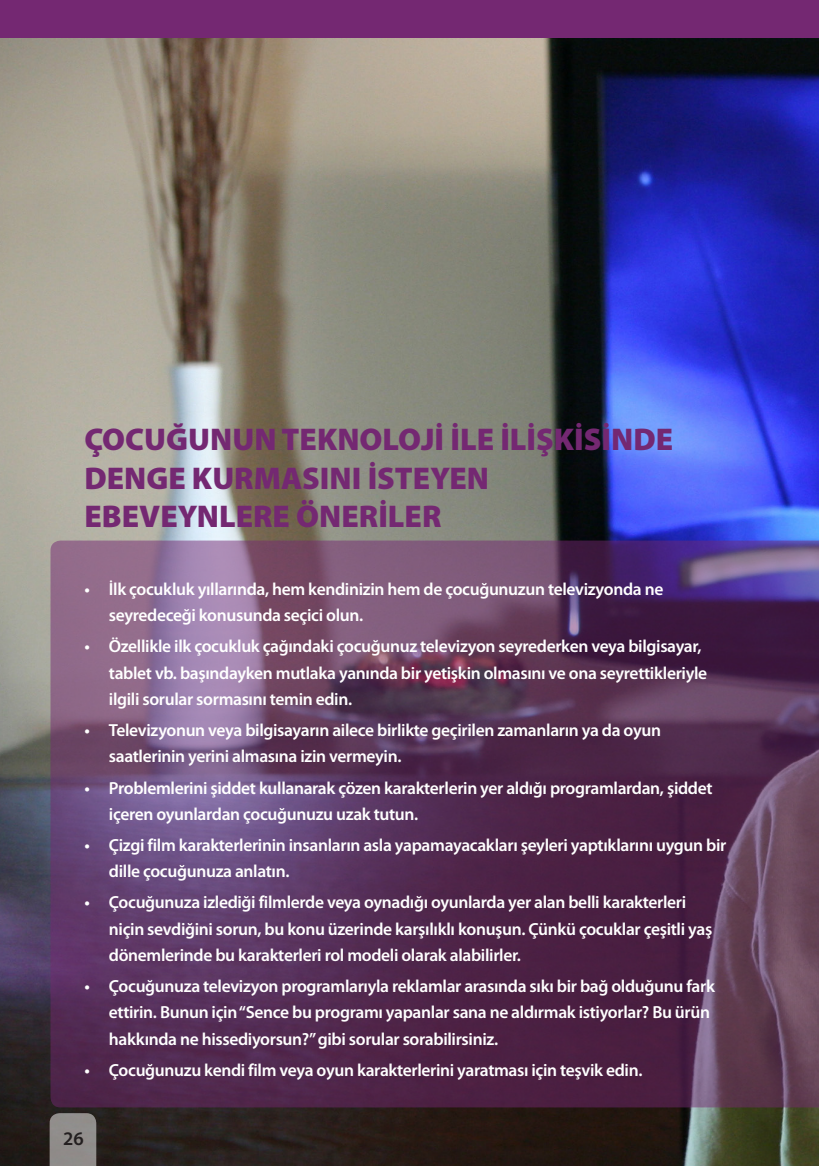
<style>
.page{position:relative;width:819px;height:1166px;background:#fff}
.page>*{position:absolute;margin:0;border:0;box-sizing:border-box;transform-origin:0 0}
.t1{font:900 31.5px/38.5px "Myriad Pro";color:#742872}
.t2{font:600 19.25px "Myriad Pro";color:#231f20}
.t3{font:600 17.5px/26.2px "Myriad Pro";letter-spacing:-.02em;color:#fff}
</style>
<div class="page">
<img style="left:0;top:37px;width:818px;height:1129px">
<div style="left:50px;top:1113px;width:46px;height:53px;background:#908d8a"></div>
<svg style="left:50px;top:540px;width:768px;height:567px;background:#5f3b60"></svg>
<div style="left:0;top:0;width:819px;height:37px;background:#742872"></div>
<h1 class="t1" style="left:84px;top:421px;width:590px">ÇOCUĞUNUN TEKNOLOJİ İLE İLİŞKİSİNDE<br>DENGE KURMASINI İSTEYEN<br>EBEVEYNLERE ÖNERİLER</h1>
<p class="t3" style="left:109px;top:576px;width:556px;text-indent:-24px">• İlk çocukluk yıllarında, hem kendinizin hem de çocuğunuzun televizyonda ne seyredeceği konusunda seçici olun.</p>
<p class="t3" style="left:109px;top:634px;width:600px;text-indent:-24px">• Özellikle ilk çocukluk çağındaki çocuğunuz televizyon seyrederken veya bilgisayar, tablet vb. başındayken mutlaka yanında bir yetişkin olmasını ve ona seyrettikleriyle ilgili sorular sormasını temin edin.</p>
<p class="t3" style="left:109px;top:717px;width:553px;text-indent:-24px">• Televizyonun veya bilgisayarın ailece birlikte geçirilen zamanların ya da oyun saatlerinin yerini almasına izin vermeyin.</p>
<p class="t3" style="left:109px;top:775px;width:605px;text-indent:-24px">• Problemlerini şiddet kullanarak çözen karakterlerin yer aldığı programlardan, şiddet içeren oyunlardan çocuğunuzu uzak tutun.</p>
<p class="t3" style="left:109px;top:832px;width:619px;text-indent:-24px">• Çizgi film karakterlerinin insanların asla yapamayacakları şeyleri yaptıklarını uygun bir dille çocuğunuza anlatın.</p>
<p class="t3" style="left:109px;top:890px;width:605px;text-indent:-24px">• Çocuğunuza izlediği filmlerde veya oynadığı oyunlarda yer alan belli karakterleri niçin sevdiğini sorun, bu konu üzerinde karşılıklı konuşun. Çünkü çocuklar çeşitli yaş dönemlerinde bu karakterleri rol modeli olarak alabilirler.</p>
<p class="t3" style="left:109px;top:973px;width:607px;text-indent:-24px">• Çocuğunuza televizyon programlarıyla reklamlar arasında sıkı bir bağ olduğunu fark ettirin. Bunun için “Sence bu programı yapanlar sana ne aldırmak istiyorlar? Bu ürün hakkında ne hissediyorsun?” gibi sorular sorabilirsiniz.</p>
<p class="t3" style="left:84px;top:1057px;width:559px">• Çocuğunuzu kendi film veya oyun karakterlerini yaratması için teşvik edin.</p>
<p class="t2" style="left:63px;top:1129px;width:22px">26</p>
</div>
